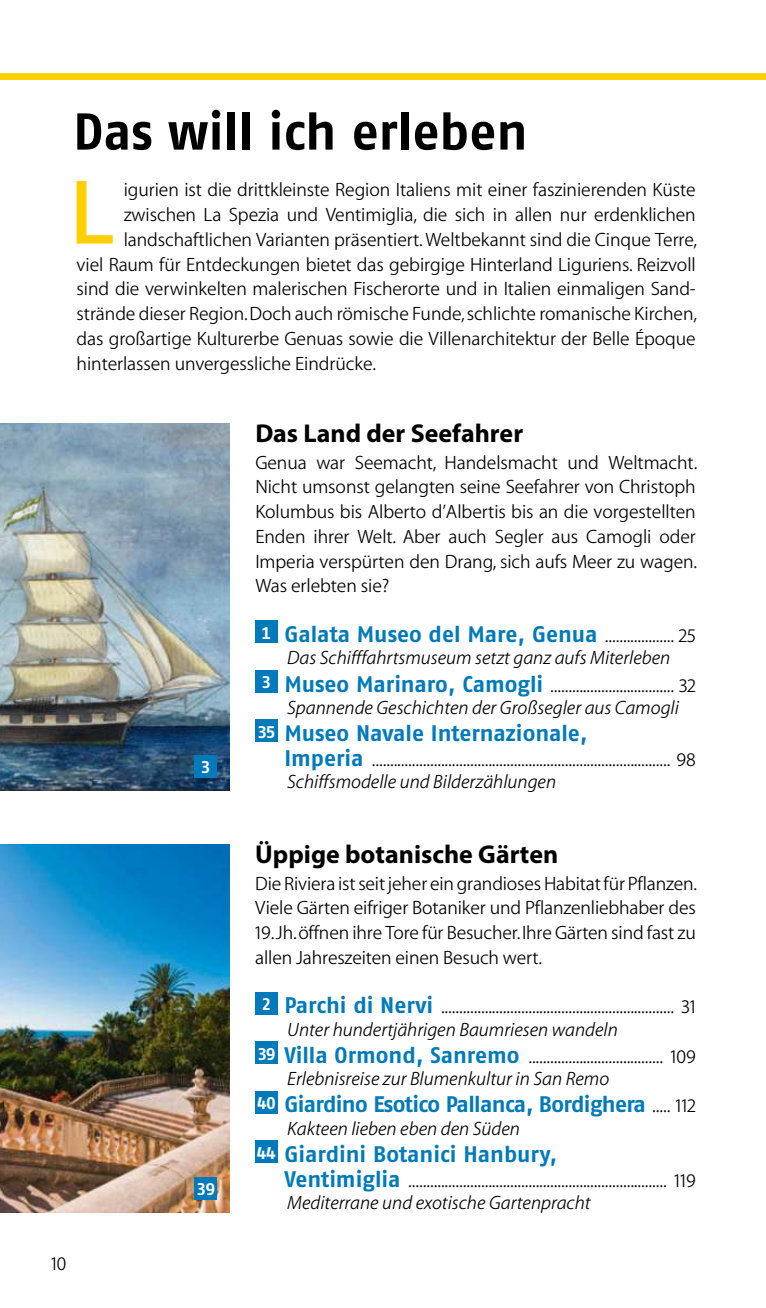
<style>
.page{position:relative;width:766px;height:1308px;background:#fff}
.page>*{position:absolute;margin:0;border:0;box-sizing:border-box;transform-origin:0 0}
.t1{font:700 92.7px "ADAC Myriad OT";color:#ffcf00}
.t2{font:700 51.75px "Fago Pro";color:#000}
.t3{font:700 25.88px "Myriad Pro";color:#000}
.t4{font:700 22.5px "Fago Pro";letter-spacing:-.005em;color:#007aba}
.t5{font:700 22.5px "Fago Pro";letter-spacing:-.035em;color:#007aba}
.t6{font:300 19.35px/24.8px "ADAC Myriad OT";letter-spacing:-.005em;color:#000}
.t7{font:italic 300 19.35px/27px "ADAC Myriad OT";color:#000;text-align:center}
.t8{font:700 16.88px "Fago Pro K";color:#fff}
.s1{font-family:"Fago Pro K";font-size:16.88px;color:#fff}
.s2{font-family:"ADAC Myriad OT";font-weight:300;font-size:19.35px;color:#000}
.s3{font-family:"Fago Pro";font-weight:700;font-style:normal;font-size:22.5px;color:#007aba}
.s4{font-style:normal}
.s5{font-family:"Fago Pro";font-weight:700;font-size:22.5px;color:#007aba}
.s6{font-style:italic}
</style>
<div class="page">
<img style="left:0;top:845px;width:230px;height:367px">
<div style="left:0;top:73px;width:765px;height:7px;background:#ffcf00"></div>
<div style="left:255px;top:621px;width:22px;height:22px;background:#007aba"></div>
<div style="left:255px;top:670px;width:22px;height:22px;background:#007aba"></div>
<div style="left:255px;top:720px;width:22px;height:22px;background:#007aba"></div>
<div style="left:255px;top:992px;width:22px;height:22px;background:#007aba"></div>
<div style="left:255px;top:1041px;width:22px;height:23px;background:#007aba"></div>
<div style="left:255px;top:1091px;width:22px;height:22px;background:#007aba"></div>
<div style="left:255px;top:1140px;width:22px;height:23px;background:#007aba"></div>
<img style="left:0;top:423px;width:230px;height:367px">
<div style="left:195px;top:755px;width:22px;height:22px;background:#007aba"></div>
<div style="left:195px;top:1177px;width:22px;height:22px;background:#007aba"></div>
<h2 class="t2" style="left:73px;top:103px;width:455px">Das will ich erleben</h2>
<h1 class="t1" style="left:70px;top:167px;width:46px">L</h1>
<p class="t6" style="left:124px;top:178px;width:573px">igurien ist die drittkleinste Region Italiens mit einer faszinierenden Küste</p>
<p class="t6" style="left:124px;top:203px;width:573px">zwischen La Spezia und Ventimiglia, die sich in allen nur erdenklichen</p>
<p class="t6" style="left:124px;top:228px;width:575px">landschaftlichen Varianten präsentiert. Weltbekannt sind die Cinque Terre,</p>
<p class="t6" style="left:77px;top:252px;width:620px">viel Raum für Entdeckungen bietet das gebirgige Hinterland Liguriens. Reizvoll</p>
<p class="t6" style="left:77px;top:277px;width:620px">sind die verwinkelten malerischen Fischerorte und in Italien einmaligen Sand-</p>
<p class="t6" style="left:77px;top:302px;width:622px">strände dieser Region. Doch auch römische Funde, schlichte romanische Kirchen,</p>
<p class="t6" style="left:77px;top:326px;width:620px">das großartige Kulturerbe Genuas sowie die Villenarchitektur der Belle Époque</p>
<p class="t6" style="left:77px;top:351px;width:301px">hinterlassen unvergessliche Eindrücke.</p>
<p class="t6" style="left:51px;top:1251px;width:17px">10</p>
<p class="t8" style="left:201px;top:757px;width:11px">3</p>
<p class="t8" style="left:196px;top:1179px;width:20px">39</p>
<h3 class="t3" style="left:255px;top:419px;width:269px">Das Land der Seefahrer</h3>
<p class="t6" style="left:255px;top:450px;width:443px;text-align:justify">Genua war Seemacht, Handelsmacht und Weltmacht.<br>Nicht umsonst gelangten seine Seefahrer von Christoph Kolumbus bis Alberto d’Albertis bis an die vorgestellten Enden ihrer Welt. Aber auch Segler aus Camogli oder Imperia verspürten den Drang, sich aufs Meer zu wagen.<br>Was erlebten sie?</p>
<p class="t4" style="left:261px;top:621px;width:435px"><span class="s1">1</span> Galata Museo del Mare, Genua <span class="s2">................... 25</span></p>
<p class="t7" style="left:261px;top:646px;width:435px">Das Schifffahrtsmuseum setzt ganz aufs Miterleben<br><sup>3</sup> <span class="s3">Museo Marinaro, Camogli</span> <span class="s4">.................................. 32</span></p>
<p class="t7" style="left:287px;top:695px;width:393px">Spannende Geschichten der Großsegler aus Camogli</p>
<p class="t4" style="left:257px;top:720px;width:332px"><span class="s1">35</span> Museo Navale Internazionale,</p>
<p class="t6" style="left:284px;top:748px;width:413px;line-height:22.5px"><span class="s5">Imperia</span> .................................................................................. 98<br><span class="s6">Schiffsmodelle und Bilderzählungen</span></p>
<h3 class="t3" style="left:255px;top:840px;width:304px">Üppige botanische Gärten</h3>
<p class="t6" style="left:255px;top:871px;width:443px">Die Riviera ist seit jeher ein grandioses Habitat für Pflanzen.<br>Viele Gärten eifriger Botaniker und Pflanzenliebhaber des</p>
<p class="t6" style="left:255px;top:921px;width:442px">19. Jh. öffnen ihre Tore für Besucher. Ihre Gärten sind fast zu allen Jahreszeiten einen Besuch wert.</p>
<p class="t6" style="left:287px;top:996px;width:410px;line-height:22.5px;text-indent:-26px"><sup>2</sup> <span class="s5">Parchi di Nervi</span> ................................................................ 31<br><span class="s6">Unter hundertjährigen Baumriesen wandeln</span></p>
<p class="t6" style="left:287px;top:1045px;width:410px;line-height:22.5px;text-indent:-30px"><sup>39</sup> <span class="s5">Villa Ormond, Sanremo</span> ..................................... 109<br><span class="s6">Erlebnisreise zur Blumenkultur in San Remo</span></p>
<p class="t5" style="left:257px;top:1092px;width:440px"><span class="s1">40</span> Giardino Esotico Pallanca, Bordighera <span class="s2">..... 112</span></p>
<p class="t7" style="left:287px;top:1116px;width:234px">Kakteen lieben eben den Süden</p>
<p class="t4" style="left:257px;top:1141px;width:302px"><span class="s1">44</span> Giardini Botanici Hanbury,</p>
<p class="t6" style="left:284px;top:1169px;width:413px;line-height:22.5px"><span class="s5">Ventimiglia</span> ....................................................................... 119<br><span class="s6">Mediterrane und exotische Gartenpracht</span></p>
</div>
